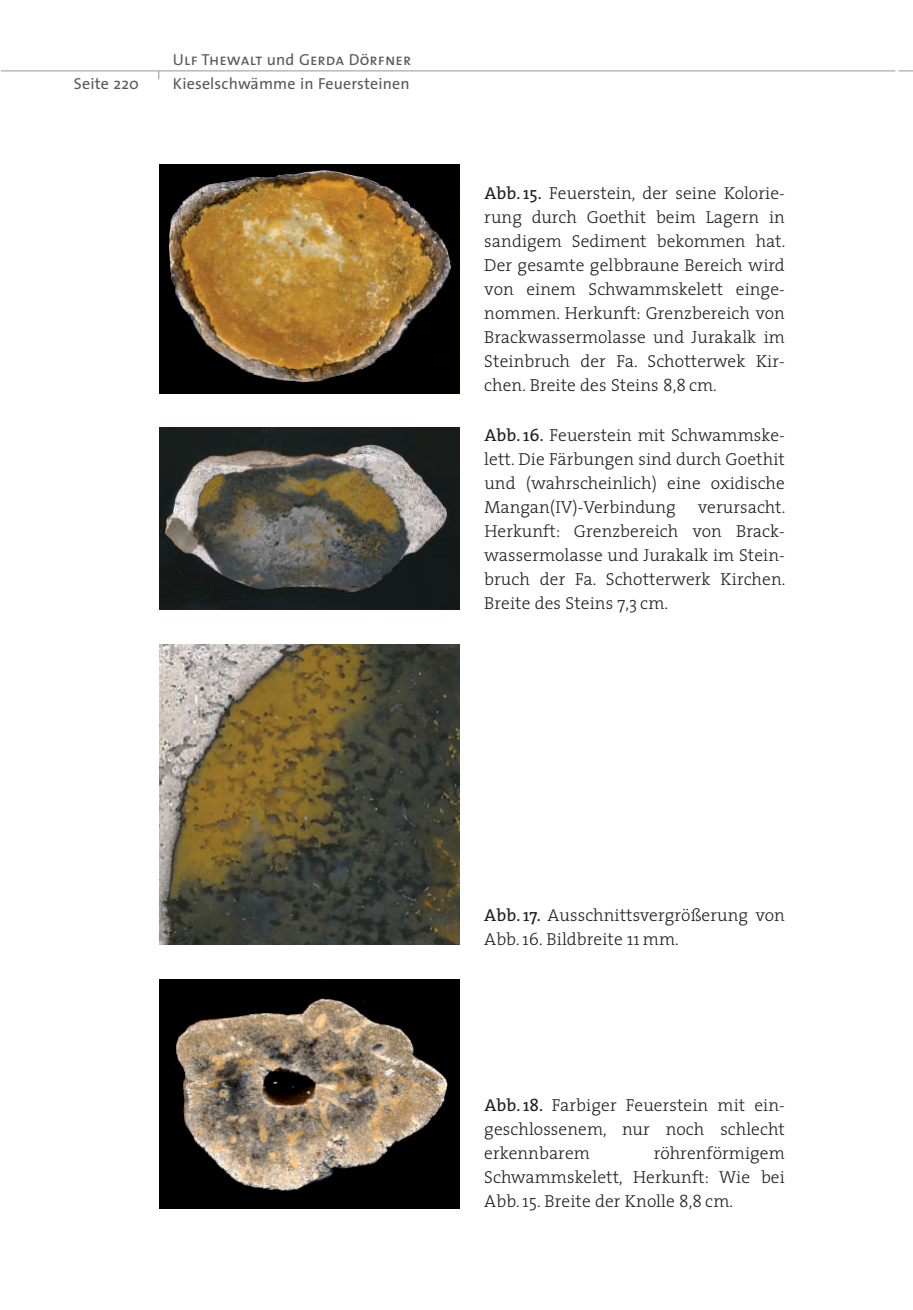
<style>
.page{position:relative;width:913px;height:1310px;background:#fff}
.page>*{position:absolute;margin:0;border:0;box-sizing:border-box;transform-origin:0 0}
.t1{font:300 17.4px/24px "The Serif";letter-spacing:.005em;color:#231f20;text-align:justify}
.t2{font:16px "The Sans";letter-spacing:.01em;color:#57585a}
.t3{font:16px "The Sans Caps";letter-spacing:.01em;color:#57585a}
.s1{font-family:"The Sans"}
.s2{font-weight:400}
</style>
<div class="page">
<hr style="left:1px;top:70px;width:894px;height:1px;background:#939598">
<svg style="left:898px;top:70px;width:15px;height:1px"></svg>
<img style="left:159px;top:164px;width:301px;height:229px">
<img style="left:159px;top:427px;width:301px;height:182px">
<img style="left:159px;top:644px;width:301px;height:300px">
<img style="left:159px;top:979px;width:301px;height:230px">
<p class="t3" style="left:173px;top:46px;width:240px">Ulf Thewalt <span class="s1">und</span> Gerda Dörfner</p>
<p class="t2" style="left:74px;top:70px;width:67px">Seite 220</p>
<p class="t2" style="left:173px;top:70px;width:238px">Kieselschwämme in Feuersteinen</p>
<p class="t1" style="left:484px;top:180px;width:303px"><span class="s2">Abb. 15.</span> Feuerstein, der seine Kolorie&shy;rung durch Goethit beim Lagern in sandigem Sediment bekommen hat.<br>Der gesamte gelbbraune Bereich wird von einem Schwammskelett einge&shy;nommen. Herkunft: Grenzbereich von Brackwassermolasse und Jurakalk im Steinbruch der Fa. Schotterwek Kir&shy;chen. Breite des Steins 8,8 cm.</p>
<p class="t1" style="left:484px;top:422px;width:302px"><span class="s2">Abb. 16.</span> Feuerstein mit Schwammske&shy;lett. Die Färbungen sind durch Goethit und (wahrscheinlich) eine oxidische Mangan(IV)-Verbindung</p>
<p class="t1" style="left:484px;top:494px;width:303px;text-indent:214px">verursacht.<br>Herkunft: Grenzbereich von Brack&shy;wassermolasse und Jurakalk im Stein&shy;bruch der Fa. Schotterwerk Kirchen.<br>Breite des Steins 7,3 cm.</p>
<p class="t1" style="left:484px;top:903px;width:302px"><span class="s2">Abb. 17.</span> Ausschnittsvergrößerung von<br>Abb. 16. Bildbreite 11 mm.</p>
<p class="t1" style="left:484px;top:1093px;width:302px"><span class="s2">Abb. 18.</span> Farbiger Feuerstein mit ein&shy;geschlossenem, nur noch schlecht erkennbarem</p>
<p class="t1" style="left:484px;top:1141px;width:302px;text-indent:169px">röhrenförmigem Schwammskelett, Herkunft: Wie bei Abb. 15. Breite der Knolle 8,8 cm.</p>
</div>
